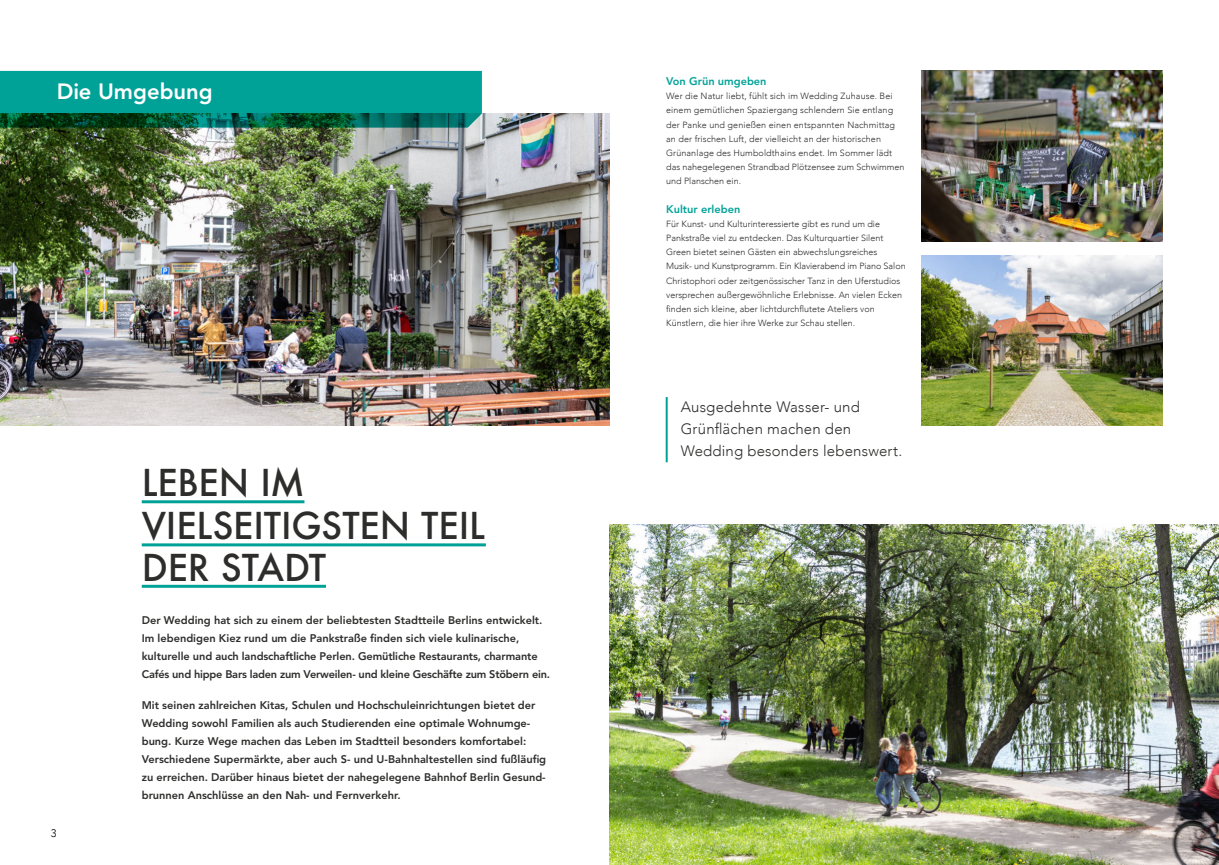
<style>
.page{position:relative;width:1219px;height:865px;background:#fff}
.page>*{position:absolute;margin:0;border:0;box-sizing:border-box;transform-origin:0 0}
.t1{font:500 36px/42.5px "Futura";letter-spacing:-.005em;color:#2d2d2c}
.t2{font:800 22px "Avenir LT Std";color:#fff}
.t3{font:300 15px/22px "Avenir";letter-spacing:.01em;color:#2d2d2c}
.t4{font:800 11px/18px "Avenir LT Std";color:#2d2d2c}
.t5{font:800 11px "Avenir LT Std";color:#00a298}
.t6{font:300 11px "Avenir";color:#000}
.t7{font:300 9px/14.2px "Avenir";color:#2d2d2c}
</style>
<div class="page">
<img style="left:609px;top:524px;width:610px;height:341px">
<img style="left:921px;top:255px;width:241px;height:170px">
<hr style="left:666px;top:397px;width:2px;height:65px;background:#00a298">
<img style="left:921px;top:71px;width:241px;height:170px">
<hr style="left:142px;top:500px;width:162px;height:3px;background:#00a298">
<hr style="left:142px;top:543px;width:344px;height:3px;background:#00a298">
<hr style="left:142px;top:585px;width:184px;height:3px;background:#00a298">
<img style="left:0;top:113px;width:609px;height:312px">
<svg style="left:0;top:71px;width:482px;height:57px;background:#018e80"></svg>
<h2 class="t2" style="left:57px;top:83px;width:157px">Die Umgebung</h2>
<p class="t6" style="left:51px;top:826px;width:7px">3</p>
<h1 class="t1" style="left:142px;top:462px;width:345px">LEBEN IM<br>VIELSEITIGSTEN TEIL<br>DER STADT</h1>
<p class="t4" style="left:142px;top:612px;width:410px">Der Wedding hat sich zu einem der beliebtesten Stadtteile Berlins entwickelt.<br>Im lebendigen Kiez rund um die Pankstraße finden sich viele kulinarische, kulturelle und auch landschaftliche Perlen. Gemütliche Restaurants, charmante Cafés und hippe Bars laden zum Verweilen- und kleine Geschäfte zum Stöbern ein.</p>
<p class="t4" style="left:142px;top:697px;width:406px">Mit seinen zahlreichen Kitas, Schulen und Hochschuleinrichtungen bietet der Wedding sowohl Familien als auch Studierenden eine optimale Wohnumge&shy;bung. Kurze Wege machen das Leben im Stadtteil besonders komfortabel:<br>Verschiedene Supermärkte, aber auch S- und U-Bahnhaltestellen sind fußläufig zu erreichen. Darüber hinaus bietet der nahegelegene Bahnhof Berlin Gesund&shy;brunnen Anschlüsse an den Nah- und Fernverkehr.</p>
<p class="t5" style="left:666px;top:77px;width:102px">Von Grün umgeben</p>
<p class="t7" style="left:666px;top:89px;width:240px">Wer die Natur liebt, fühlt sich im Wedding Zuhause. Bei einem gemütlichen Spaziergang schlendern Sie entlang der Panke und genießen einen entspannten Nachmittag an der frischen Luft, der vielleicht an der historischen Grünanlage des Humboldthains endet. Im Sommer lädt das nahegelegenen Strandbad Plötzensee zum Schwimmen und Planschen ein.</p>
<p class="t5" style="left:666px;top:204px;width:76px">Kultur erleben</p>
<p class="t7" style="left:666px;top:217px;width:241px">Für Kunst- und Kulturinteressierte gibt es rund um die Pankstraße viel zu entdecken. Das Kulturquartier Silent Green bietet seinen Gästen ein abwechslungsreiches<br>Musik- und Kunstprogramm. Ein Klavierabend im Piano Salon Christophori oder zeitgenössischer Tanz in den Uferstudios versprechen außergewöhnliche Erlebnisse. An vielen Ecken finden sich kleine, aber lichtdurchflutete Ateliers von Künstlern, die hier ihre Werke zur Schau stellen.</p>
<h3 class="t3" style="left:681px;top:396px;width:223px">Ausgedehnte Wasser- und<br>Grünflächen machen den<br>Wedding besonders lebenswert.</h3>
</div>
